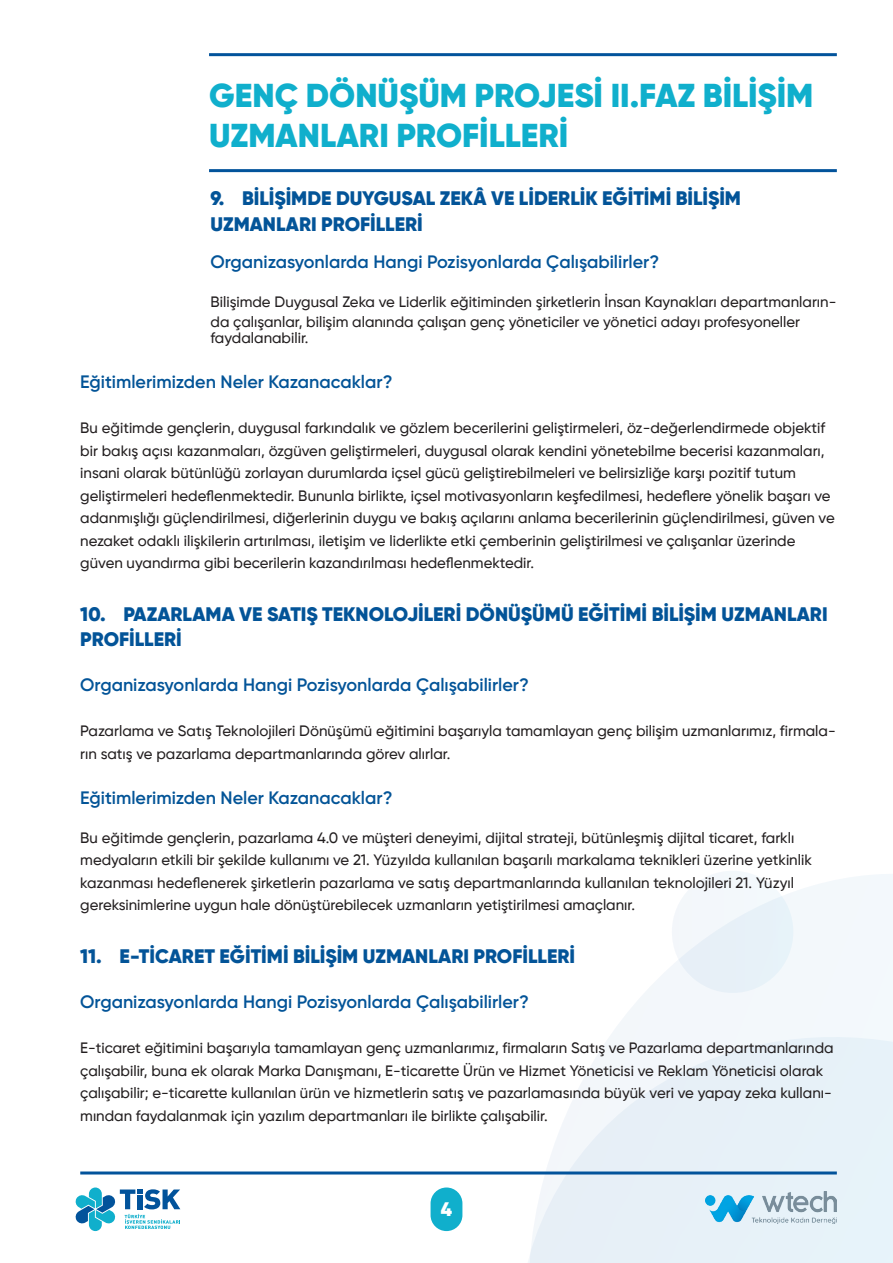
<style>
.page{position:relative;width:893px;height:1263px;background:#fff}
.page>*{position:absolute;margin:0;border:0;box-sizing:border-box;transform-origin:0 0}
.t1{font:900 33px/39.6px "Gilroy";color:#10afcc}
.t2{font:900 19.5px/25.5px "Gilroy";color:#035498}
.t3{font:900 19.5px "Gilroy";color:#fff}
.t4{font:600 18px "Gilroy";color:#035498}
.t5{font:600 18px "Gilroy";color:#035497}
.t6{font:500 15px/22.5px "Gilroy";color:#231f20}
</style>
<div class="page">
<svg style="left:529px;top:874px;width:364px;height:389px"></svg>
<div style="left:672px;top:871px;width:121px;height:122px;background:#e7f2f9;border-radius:50%"></div>
<hr style="left:209px;top:53px;width:628px;height:3px;background:#02539b">
<hr style="left:209px;top:169px;width:628px;height:3px;background:#02539b">
<hr style="left:80px;top:1171px;width:757px;height:3px;background:#02539b">
<img style="left:706px;top:1192px;width:131px;height:31px">
<svg style="left:75px;top:1187px;width:105px;height:44px"></svg>
<div style="left:431px;top:1187px;width:31px;height:44px;background:#10afcc;border-radius:16px"></div>
<h1 class="t1" style="left:209px;top:76px;width:606px">GENÇ DÖNÜŞÜM PROJESİ II.FAZ BİLİŞİM<br>UZMANLARI PROFİLLERİ</h1>
<h2 class="t2" style="left:211px;top:186px;width:532px">9. BİLİŞİMDE DUYGUSAL ZEKÂ VE LİDERLİK EĞİTİMİ BİLİŞİM<br>UZMANLARI PROFİLLERİ</h2>
<p class="t4" style="left:211px;top:251px;width:450px">Organizasyonlarda Hangi Pozisyonlarda Çalışabilirler?</p>
<p class="t6" style="left:211px;top:292px;width:627px;line-height:19.5px">Bilişimde Duygusal Zeka ve Liderlik eğitiminden şirketlerin İnsan Kaynakları departmanların&shy;da çalışanlar, bilişim alanında çalışan genç yöneticiler ve yönetici adayı profesyoneller</p>
<p class="t6" style="left:211px;top:327px;width:99px">faydalanabilir.</p>
<p class="t5" style="left:80px;top:371px;width:314px">Eğitimlerimizden Neler Kazanacaklar?</p>
<p class="t6" style="left:80px;top:417px;width:756px">Bu eğitimde gençlerin, duygusal farkındalık ve gözlem becerilerini geliştirmeleri, öz-değerlendirmede objektif bir bakış açısı kazanmaları, özgüven geliştirmeleri, duygusal olarak kendini yönetebilme becerisi kazanmaları, insani olarak bütünlüğü zorlayan durumlarda içsel gücü geliştirebilmeleri ve belirsizliğe karşı pozitif tutum geliştirmeleri hedeflenmektedir. Bununla birlikte, içsel motivasyonların keşfedilmesi, hedeflere yönelik başarı ve adanmışlığı güçlendirilmesi, diğerlerinin duygu ve bakış açılarını anlama becerilerinin güçlendirilmesi, güven ve nezaket odaklı ilişkilerin artırılması, iletişim ve liderlikte etki çemberinin geliştirilmesi ve çalışanlar üzerinde güven uyandırma gibi becerilerin kazandırılması hedeflenmektedir.</p>
<h2 class="t2" style="left:80px;top:601px;width:749px">10. PAZARLAMA VE SATIŞ TEKNOLOJİLERİ DÖNÜŞÜMÜ EĞİTİMİ BİLİŞİM UZMANLARI<br>PROFİLLERİ</h2>
<p class="t4" style="left:80px;top:674px;width:450px">Organizasyonlarda Hangi Pozisyonlarda Çalışabilirler?</p>
<p class="t6" style="left:80px;top:720px;width:757px">Pazarlama ve Satış Teknolojileri Dönüşümü eğitimini başarıyla tamamlayan genç bilişim uzmanlarımız, firmala&shy;rın satış ve pazarlama departmanlarında görev alırlar.</p>
<p class="t5" style="left:80px;top:786px;width:314px">Eğitimlerimizden Neler Kazanacaklar?</p>
<p class="t6" style="left:80px;top:826px;width:733px">Bu eğitimde gençlerin, pazarlama 4.0 ve müşteri deneyimi, dijital strateji, bütünleşmiş dijital ticaret, farklı medyaların etkili bir şekilde kullanımı ve 21. Yüzyılda kullanılan başarılı markalama teknikleri üzerine yetkinlik kazanması hedeflenerek şirketlerin pazarlama ve satış departmanlarında kullanılan teknolojileri 21. Yüzyıl gereksinimlerine uygun hale dönüştürebilecek uzmanların yetiştirilmesi amaçlanır.</p>
<h2 class="t2" style="left:80px;top:943px;width:496px">11. E-TİCARET EĞİTİMİ BİLİŞİM UZMANLARI PROFİLLERİ</h2>
<p class="t4" style="left:80px;top:990px;width:450px">Organizasyonlarda Hangi Pozisyonlarda Çalışabilirler?</p>
<p class="t6" style="left:80px;top:1036px;width:755px">E-ticaret eğitimini başarıyla tamamlayan genç uzmanlarımız, firmaların Satış ve Pazarlama departmanlarında çalışabilir, buna ek olarak Marka Danışmanı, E-ticarette Ürün ve Hizmet Yöneticisi ve Reklam Yöneticisi olarak çalışabilir; e-ticarette kullanılan ürün ve hizmetlerin satış ve pazarlamasında büyük veri ve yapay zeka kullanı&shy;mından faydalanmak için yazılım departmanları ile birlikte çalışabilir.</p>
<h2 class="t3" style="left:441px;top:1197px;width:13px">4</h2>
</div>
